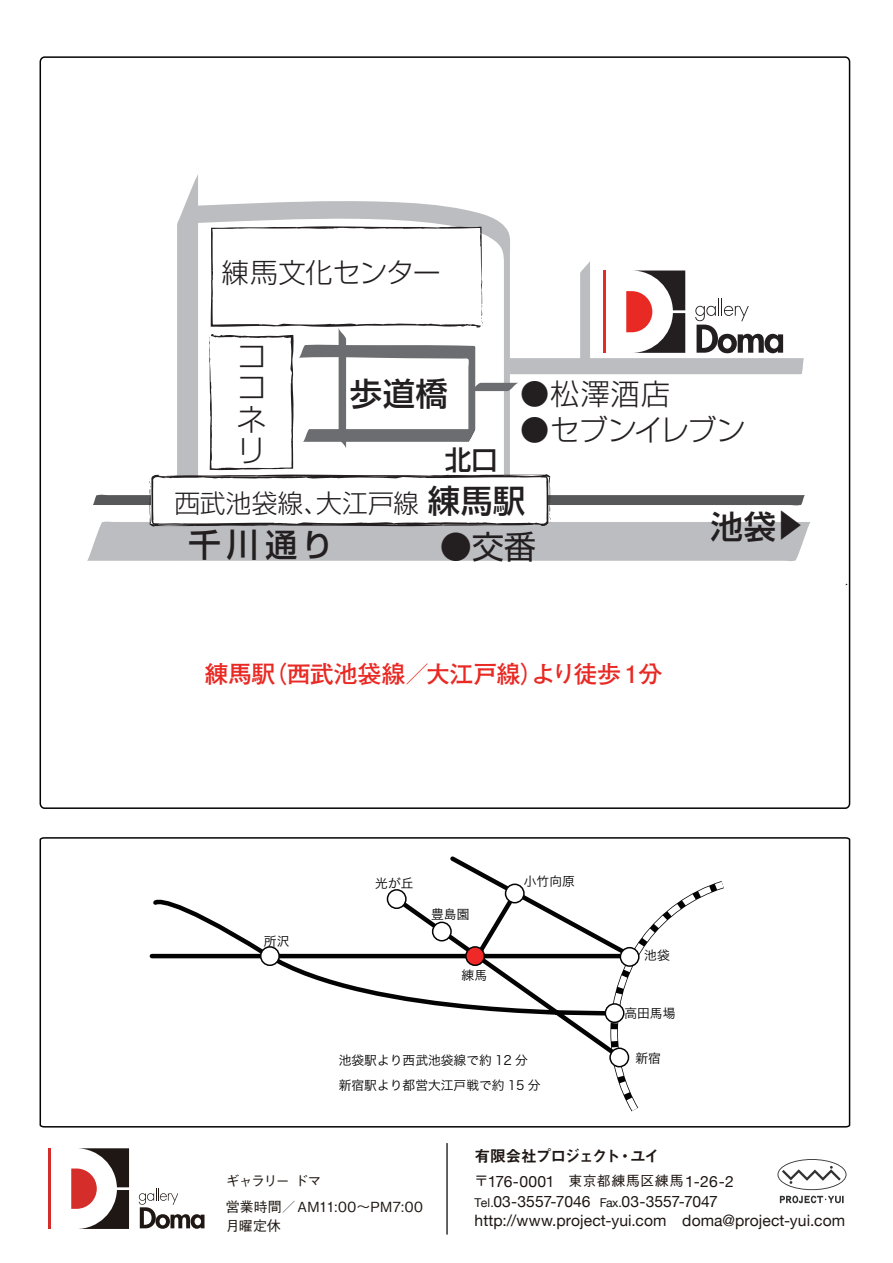
<style>
.page{position:relative;width:893px;height:1263px;background:#fff}
.page>*{position:absolute;margin:0;border:0;box-sizing:border-box;transform-origin:0 0}
.t1{font:500 32.25px "Shin Go Pro";letter-spacing:.08em;color:#231f20}
.t2{font:32.25px "Shin Go Pro";color:#231f20}
.t3{font:300 30.3px/31.5px "Shin Go Pro";color:#231f20;text-align:justify}
.t4{font:300 29.25px "Shin Go Pro";letter-spacing:-.045em;color:#231f20}
.t5{font:300 29.25px "Shin Go Pro";letter-spacing:-.005em;color:#231f20}
.t6{font:300 27.45px "Shin Go Pro";letter-spacing:-.015em;color:#231f20}
.t7{font:500 26.7px "Shin Go Pro";color:#231f20}
.t8{font:300 25.8px "Shin Go Pro";letter-spacing:.005em;color:#231f20}
.t9{font:700 24px "Futo Go B101 Pro";letter-spacing:-.01em;color:#e82924}
.t10{font:15.9px "Midashi Go Pr 5 MB31";letter-spacing:-.1em;color:#1f1713}
.t11{font:15.75px/19.8px "Helvetica Neue";letter-spacing:.005em;color:#1f1713}
.t12{font:500 13.95px/19.2px "Gothic BBB Pr 5";letter-spacing:-.005em;color:#1f1713}
.t13{font:12.75px/24.6px "Hira Kaku Pro W3";color:#030303}
.s1{font-weight:500;font-size:32.25px}
.s2{font-family:"Gothic BBB Pr 5";font-weight:500;font-size:13.95px}
.s3{font-size:12.15px}
</style>
<div class="page">
<svg style="left:39px;top:837px;width:812px;height:291px"></svg>
<svg style="left:607px;top:875px;width:125px;height:245px"></svg>
<svg style="left:147px;top:853px;width:484px;height:212px"></svg>
<div style="left:387px;top:890px;width:19px;height:18px;background:#fff;border-radius:50%"></div>
<div style="left:387px;top:889px;width:20px;height:20px;border:2px solid #030303;border-radius:50%"></div>
<div style="left:433px;top:922px;width:18px;height:19px;background:#fff;border-radius:50%"></div>
<div style="left:432px;top:922px;width:20px;height:19px;border:2px solid #030303;border-radius:50%"></div>
<div style="left:466px;top:947px;width:18px;height:18px;background:#ee2928;border-radius:50%"></div>
<div style="left:465px;top:946px;width:20px;height:20px;border:2px solid #030303;border-radius:50%"></div>
<div style="left:505px;top:884px;width:19px;height:19px;background:#fff;border-radius:50%"></div>
<div style="left:505px;top:884px;width:20px;height:19px;border:2px solid #030303;border-radius:50%"></div>
<div style="left:620px;top:948px;width:19px;height:18px;background:#fff;border-radius:50%"></div>
<div style="left:620px;top:947px;width:19px;height:20px;border:2px solid #030303;border-radius:50%"></div>
<div style="left:605px;top:1004px;width:19px;height:18px;background:#fff;border-radius:50%"></div>
<div style="left:604px;top:1003px;width:20px;height:20px;border:2px solid #030303;border-radius:50%"></div>
<div style="left:610px;top:1048px;width:18px;height:19px;background:#fff;border-radius:50%"></div>
<div style="left:609px;top:1048px;width:20px;height:19px;border:2px solid #030303;border-radius:50%"></div>
<div style="left:261px;top:947px;width:18px;height:18px;background:#fff;border-radius:50%"></div>
<div style="left:260px;top:946px;width:20px;height:20px;border:2px solid #030303;border-radius:50%"></div>
<svg style="left:777px;top:1159px;width:69px;height:44px"></svg>
<hr style="left:48px;top:1148px;width:3px;height:81px;background:#d52d29">
<svg style="left:71px;top:1148px;width:58px;height:81px"></svg>
<svg style="left:139px;top:1188px;width:65px;height:41px"></svg>
<hr style="left:446px;top:1143px;width:2px;height:92px;background:#313232">
<svg style="left:87px;top:174px;width:724px;height:387px"></svg>
<h3 class="t6" style="left:222px;top:250px;width:220px">練馬文化センター</h3>
<h2 class="t3" style="left:237px;top:337px;width:30px">ココネリ</h2>
<h1 class="t1" style="left:350px;top:367px;width:99px">歩道橋</h1>
<h3 class="t7" style="left:445px;top:438px;width:55px">北口</h3>
<h3 class="t5" style="left:520px;top:370px;width:151px">●松澤酒店</h3>
<h3 class="t4" style="left:520px;top:406px;width:227px">●セブンイレブン</h3>
<h3 class="t8" style="left:174px;top:482px;width:352px">西武池袋線、大江戸線<span class="s1">練馬駅</span></h3>
<h1 class="t1" style="left:189px;top:518px;width:147px">千川通り</h1>
<h1 class="t2" style="left:440px;top:520px;width:98px">●交番</h1>
<h3 class="t9" style="left:204px;top:655px;width:459px">練馬駅（西武池袋線／大江戸線）より徒歩1分</h3>
<h1 class="t1" style="left:711px;top:500px;width:67px">池袋</h1>
<h1 class="t1" style="left:816px;top:509px;width:34px;rotate:90deg">▲</h1>
<p class="t13" style="left:264px;top:928px;width:27px">所沢</p>
<p class="t13" style="left:375px;top:870px;width:40px">光が丘</p>
<p class="t13" style="left:524px;top:868px;width:53px">小竹向原</p>
<p class="t13" style="left:431px;top:901px;width:40px">豊島園</p>
<p class="t13" style="left:462px;top:962px;width:27px">練馬</p>
<p class="t13" style="left:339px;top:1047px;width:203px">池袋駅より西武池袋線で約 12 分新宿駅より都営大江戸戦で約 15 分</p>
<p class="t13" style="left:644px;top:942px;width:27px">池袋</p>
<p class="t13" style="left:624px;top:1000px;width:53px">高田馬場</p>
<p class="t13" style="left:635px;top:1045px;width:27px">新宿</p>
<p class="t12" style="left:226px;top:1169px;width:97px">ギャラリー ドマ</p>
<p class="t12" style="left:226px;top:1195px;width:199px">営業時間／AM11:00～PM7:00月曜定休</p>
<p class="t10" style="left:475px;top:1143px;width:187px">有限会社プロジェクト・ユイ</p>
<p class="t11" style="left:475px;top:1172px;width:372px"><span class="s2">〒</span>176-0001 <span class="s2">東京都練馬区練馬</span>1-26-2<br><span class="s3">Tel.</span>03-3557-7046 <span class="s3">Fax.</span>03-3557-7047 http://www.project-yui.com doma@project-yui.com</p>
</div>
